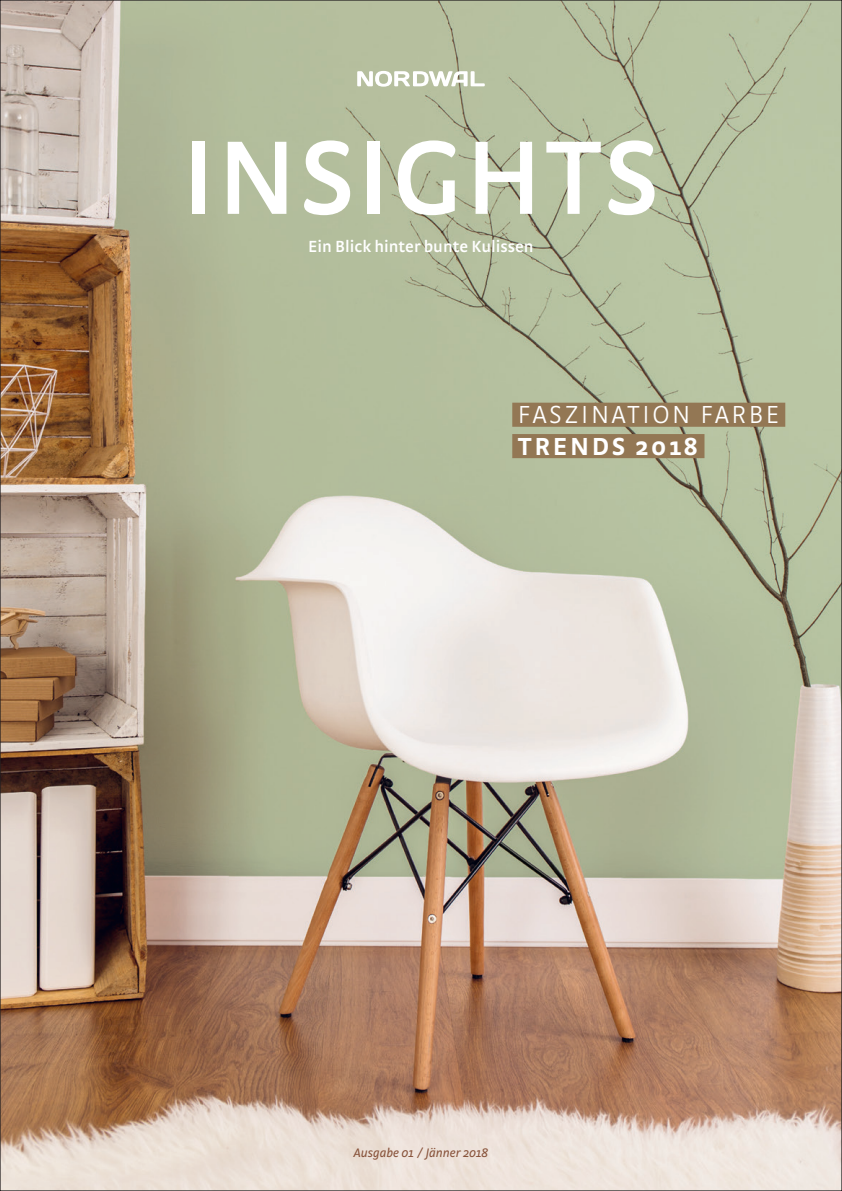
<style>
.page{position:relative;width:842px;height:1191px;background:#fff}
.page>*{position:absolute;margin:0;border:0;box-sizing:border-box;transform-origin:0 0}
.t1{font:600 110px "Strada";letter-spacing:.02em;color:#fff}
.t2{font:300 26px "Strada";letter-spacing:.1em;color:#fff}
.t3{font:700 26px "Strada";letter-spacing:.1em;color:#fff}
.t4{font:600 17px "Strada";color:#fff}
.t5{font:italic 13px "Strada";color:#88533b}
</style>
<div class="page">
<img style="left:2px;top:2px;width:838px;height:1187px">
<svg style="left:357px;top:71px;width:128px;height:16px"></svg>
<svg style="left:512px;top:403px;width:273px;height:55px;background:#9b8967"></svg>
<h1 class="t1" style="left:182px;top:113px;width:479px">INSIGHTS</h1>
<p class="t4" style="left:308px;top:237px;width:227px">Ein Blick hinter bunte Kulissen</p>
<h2 class="t2" style="left:518px;top:400px;width:263px">FASZINATION FARBE</h2>
<h2 class="t3" style="left:518px;top:430px;width:182px">TRENDS 2018</h2>
<p class="t5" style="left:354px;top:1145px;width:136px">Ausgabe 01 / Jänner 2018</p>
</div>
